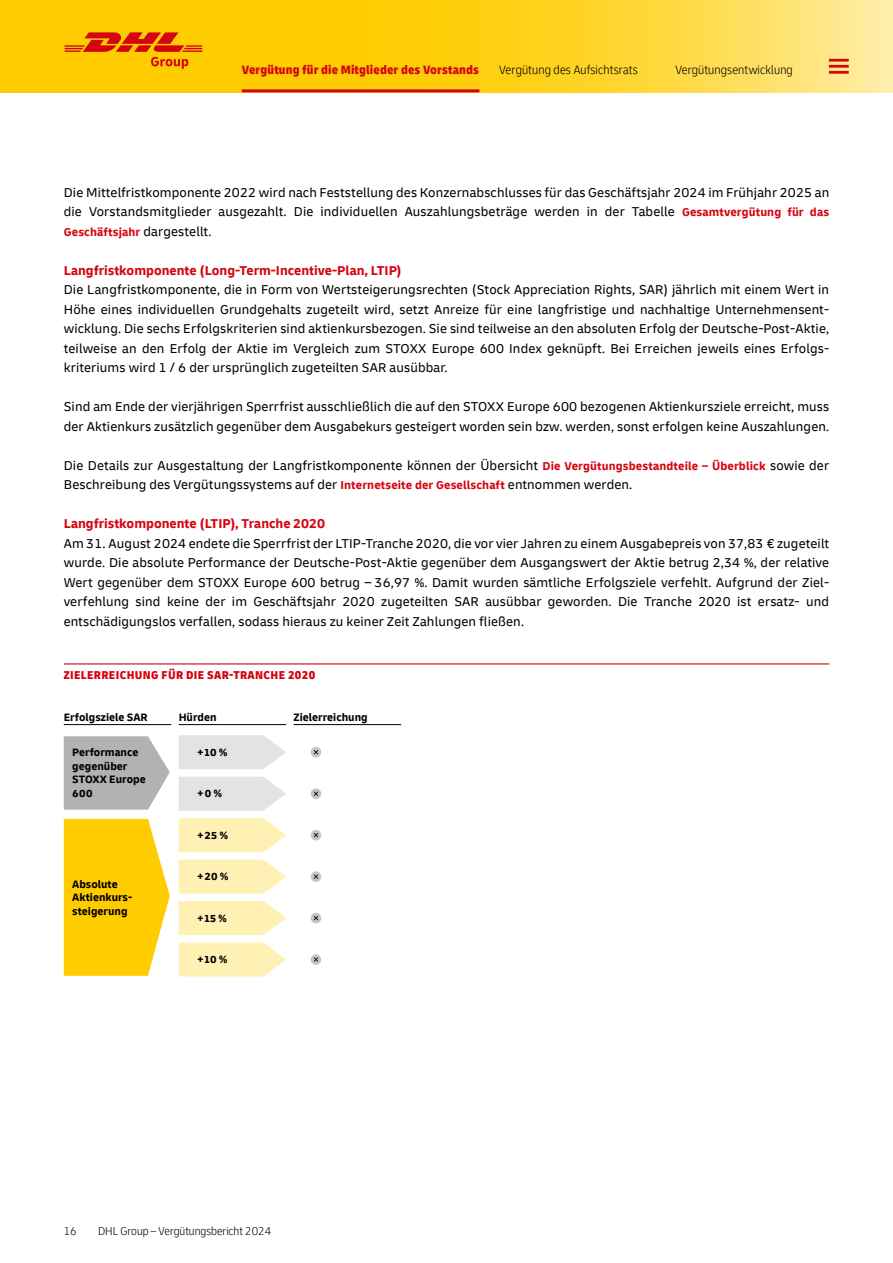
<style>
.page{position:relative;width:893px;height:1263px;background:#fff}
.page>*{position:absolute;margin:0;border:0;box-sizing:border-box;transform-origin:0 0}
.t1{font:13.5px/19.5px "Delivery";letter-spacing:.01em;color:#000}
.t2{font:700 13.5px "Delivery";color:#d40511}
.t3{font:300 condensed 12.75px "Delivery";letter-spacing:.01em;color:#000}
.t4{font:900 condensed 12.75px "Delivery";letter-spacing:.01em;color:#d40511}
.t5{font:900 condensed 12px "Delivery";letter-spacing:.03em;color:#d40511}
.t6{font:300 condensed 12px "Delivery";color:#000}
.t7{font:700 12px "Delivery";letter-spacing:.01em;color:#d40511}
.t8{font:700 11.25px/13.5px "Delivery";color:#000}
.s1{font-weight:700;font-size:12px;color:#d40511}
.s2{font-weight:400;font-size:13.5px;color:#000}
</style>
<div class="page">
<svg style="left:0;top:0;width:893px;height:92px;background:#fed428"></svg>
<div style="left:65px;top:27px;width:137px;height:45px;background:#fc0"></div>
<svg style="left:65px;top:32px;width:137px;height:37px"></svg>
<hr style="left:242px;top:89px;width:237px;height:3px;background:#d40511">
<svg style="left:829px;top:59px;width:20px;height:15px"></svg>
<hr style="left:64px;top:663px;width:765px;height:1px;background:#d40511">
<hr style="left:64px;top:724px;width:107px;height:1px;background:#000">
<hr style="left:179px;top:724px;width:107px;height:1px;background:#000">
<hr style="left:294px;top:724px;width:107px;height:1px;background:#000">
<svg style="left:64px;top:736px;width:106px;height:74px;background:#bababa"></svg>
<svg style="left:179px;top:735px;width:107px;height:34px;background:#e6e6e6"></svg>
<div style="left:311px;top:747px;width:10px;height:10px;background:#c6c6c6;border-radius:50%"></div>
<svg style="left:314px;top:750px;width:4px;height:4px"></svg>
<svg style="left:179px;top:777px;width:107px;height:34px;background:#e6e6e6"></svg>
<div style="left:311px;top:788px;width:10px;height:11px;background:#c6c6c6;border-radius:50%"></div>
<svg style="left:314px;top:791px;width:4px;height:5px"></svg>
<svg style="left:64px;top:819px;width:106px;height:157px;background:#ffd119"></svg>
<svg style="left:178px;top:818px;width:108px;height:35px;background:#fff2bd"></svg>
<div style="left:311px;top:830px;width:10px;height:10px;background:#c6c6c6;border-radius:50%"></div>
<svg style="left:314px;top:833px;width:4px;height:4px"></svg>
<svg style="left:178px;top:859px;width:108px;height:35px;background:#fff2bd"></svg>
<div style="left:311px;top:871px;width:10px;height:11px;background:#c6c6c6;border-radius:50%"></div>
<svg style="left:314px;top:874px;width:4px;height:5px"></svg>
<svg style="left:178px;top:901px;width:108px;height:34px;background:#fff1bb"></svg>
<div style="left:311px;top:913px;width:10px;height:10px;background:#c6c6c6;border-radius:50%"></div>
<svg style="left:314px;top:916px;width:4px;height:4px"></svg>
<svg style="left:178px;top:942px;width:108px;height:35px;background:#fff2bd"></svg>
<div style="left:311px;top:954px;width:10px;height:11px;background:#c6c6c6;border-radius:50%"></div>
<svg style="left:314px;top:957px;width:4px;height:5px"></svg>
<p class="t4" style="left:242px;top:62px;width:239px">Vergütung für die Mitglieder des Vorstands</p>
<p class="t3" style="left:499px;top:62px;width:140px">Vergütung des Aufsichtsrats</p>
<p class="t3" style="left:675px;top:63px;width:119px">Vergütungsentwicklung</p>
<p class="t1" style="left:64px;top:183px;width:767px">Die Mittelfristkomponente 2022 wird nach Feststellung des Konzernabschlusses für das Geschäftsjahr 2024 im Frühjahr 2025 an die Vorstandsmitglieder ausgezahlt. Die individuellen Auszahlungsbeträge werden in der Tabelle <span class="s1">Gesamtvergütung für das</span></p>
<p class="t7" style="left:64px;top:224px;width:149px">Geschäftsjahr <span class="s2">dargestellt.</span></p>
<p class="t2" style="left:64px;top:262px;width:340px">Langfristkomponente (Long-Term-Incentive-Plan, LTIP)</p>
<p class="t1" style="left:64px;top:280px;width:767px;text-align:justify">Die Langfristkomponente, die in Form von Wertsteigerungsrechten (Stock Appreciation Rights, SAR) jährlich mit einem Wert in Höhe eines individuellen Grundgehalts zugeteilt wird, setzt Anreize für eine langfristige und nachhaltige Unternehmensent&shy;wicklung. Die sechs Erfolgskriterien sind aktienkursbezogen. Sie sind teilweise an den absoluten Erfolg der Deutsche-Post-Aktie, teilweise an den Erfolg der Aktie im Vergleich zum STOXX Europe 600 Index geknüpft. Bei Erreichen jeweils eines Erfolgs&shy;kriteriums wird 1 / 6 der ursprünglich zugeteilten SAR ausübbar.</p>
<p class="t1" style="left:64px;top:397px;width:767px">Sind am Ende der vierjährigen Sperrfrist ausschließlich die auf den STOXX Europe 600 bezogenen Aktienkursziele erreicht, muss der Aktienkurs zusätzlich gegenüber dem Ausgabekurs gesteigert worden sein bzw. werden, sonst erfolgen keine Auszahlungen.</p>
<p class="t1" style="left:64px;top:455px;width:767px">Die Details zur Ausgestaltung der Langfristkomponente können der Übersicht <span class="s1">Die Vergütungsbestandteile – Überblick</span> sowie der<br>Beschreibung des Vergütungssystems auf der <span class="s1">Internetseite der Gesellschaft</span> entnommen werden.</p>
<p class="t2" style="left:64px;top:515px;width:263px">Langfristkomponente (LTIP), Tranche 2020</p>
<p class="t1" style="left:64px;top:534px;width:767px;text-align:justify">Am 31. August 2024 endete die Sperrfrist der LTIP-Tranche 2020, die vor vier Jahren zu einem Ausgabepreis von 37,83 € zugeteilt wurde. Die absolute Performance der Deutsche-Post-Aktie gegenüber dem Ausgangswert der Aktie betrug 2,34 %, der relative Wert gegenüber dem STOXX Europe 600 betrug – 36,97 %. Damit wurden sämtliche Erfolgsziele verfehlt. Aufgrund der Ziel&shy;verfehlung sind keine der im Geschäftsjahr 2020 zugeteilten SAR ausübbar geworden. Die Tranche 2020 ist ersatz- und entschädigungslos verfallen, sodass hieraus zu keiner Zeit Zahlungen fließen.</p>
<p class="t5" style="left:64px;top:667px;width:253px">ZIELERREICHUNG FÜR DIE SAR-TRANCHE 2020</p>
<p class="t8" style="left:64px;top:710px;width:86px">Erfolgsziele SAR</p>
<p class="t8" style="left:179px;top:710px;width:39px">Hürden</p>
<p class="t8" style="left:294px;top:710px;width:76px">Zielerreichung</p>
<p class="t8" style="left:72px;top:746px;width:75px">Performance gegenüber<br>STOXX Europe<br>600</p>
<p class="t8" style="left:197px;top:745px;width:32px">+ 10 %</p>
<p class="t8" style="left:197px;top:787px;width:26px">+ 0 %</p>
<p class="t8" style="left:72px;top:877px;width:61px">Absolute<br>Aktienkurs&shy;steigerung</p>
<p class="t8" style="left:197px;top:828px;width:32px">+ 25 %</p>
<p class="t8" style="left:197px;top:870px;width:33px">+ 20 %</p>
<p class="t8" style="left:197px;top:911px;width:31px">+ 15 %</p>
<p class="t8" style="left:197px;top:953px;width:32px">+ 10 %</p>
<p class="t6" style="left:64px;top:1224px;width:15px">16</p>
<p class="t6" style="left:98px;top:1224px;width:175px">DHL Group – Vergütungsbericht 2024</p>
</div>
